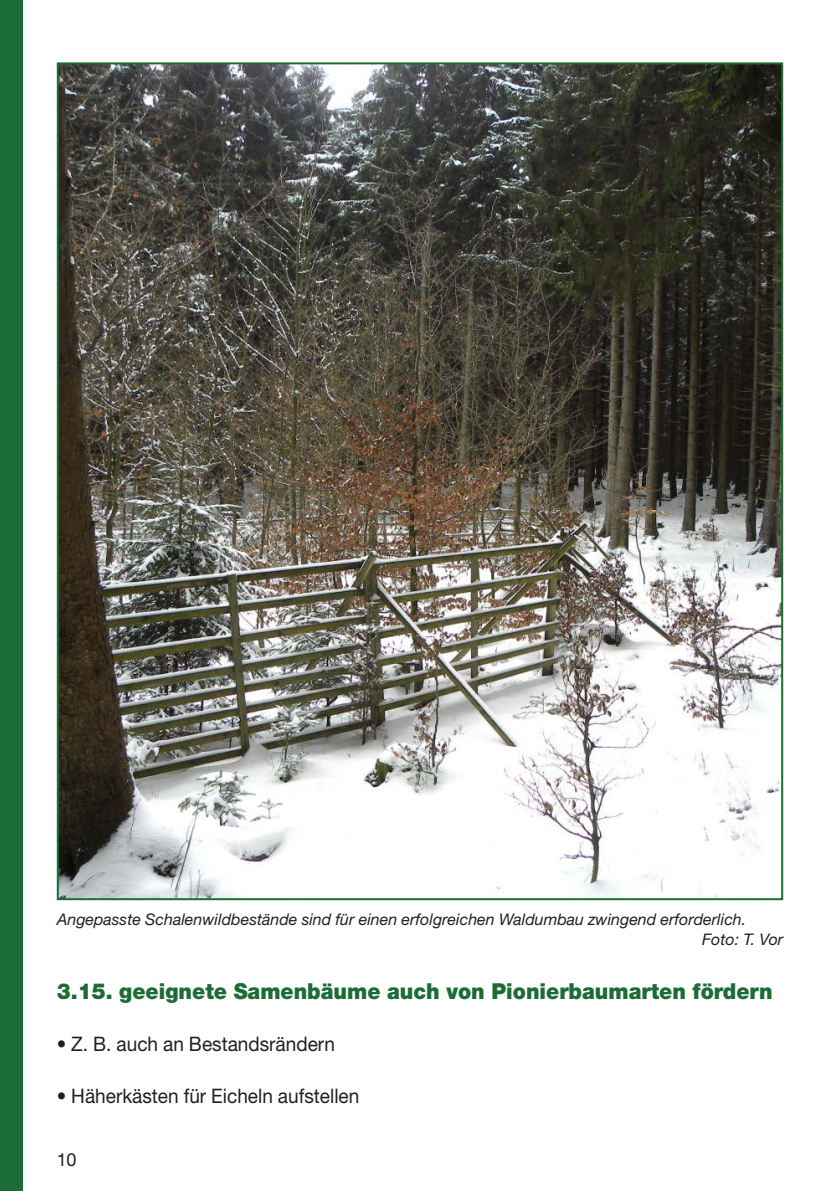
<style>
.page{position:relative;width:840px;height:1191px;background:#fff}
.page>*{position:absolute;margin:0;border:0;box-sizing:border-box;transform-origin:0 0}
.t1{font:900 22px "Helvetica Neue";color:#1c6c36;scale:.95 1}
.t2{font:20px "Helvetica Neue";color:#231f20;scale:.95 1}
.t3{font:18px "Helvetica Neue";color:#231f20}
.t4{font:italic 16px/20px "Helvetica Neue";color:#231f20}
</style>
<div class="page">
<div style="left:0;top:0;width:23px;height:1191px;background:#1c6c36"></div>
<img style="left:60px;top:65px;width:719px;height:832px">
<p class="t4" style="left:701px;top:909px;width:83px;text-indent:-645px">Angepasste Schalenwildbestände sind für einen erfolgreichen Waldumbau zwingend erforderlich.<br>Foto: T. Vor</p>
<h1 class="t1" style="left:57px;top:977px;width:754px">3.15. geeignete Samenbäume auch von Pionierbaumarten fördern</h1>
<p class="t2" style="left:57px;top:1031px;width:294px">• Z. B. auch an Bestandsrändern</p>
<p class="t2" style="left:57px;top:1083px;width:320px">• Häherkästen für Eicheln aufstellen</p>
<p class="t3" style="left:57px;top:1148px;width:21px">10</p>
</div>
